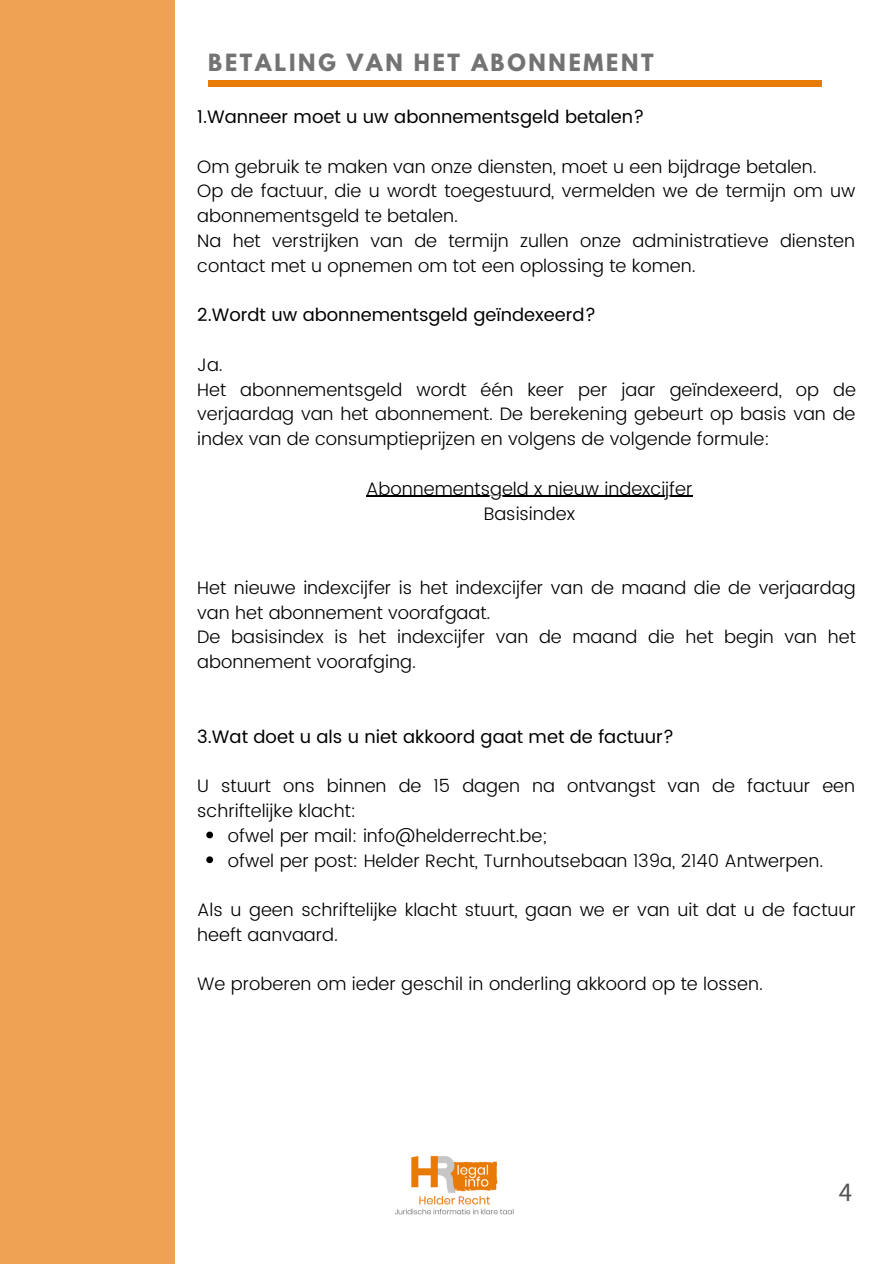
<style>
.page{position:relative;width:894px;height:1264px;background:#fff}
.page>*{position:absolute;margin:0;border:0;box-sizing:border-box;transform-origin:0 0}
.t1{font:27px "Source Sans Pro";color:#545454}
.t2{font:700 21px "League Spartan";letter-spacing:.13em;color:#737373}
.t3{font:300 18px/24.8px "Poppins";color:#000}
.t4{font:18px "Poppins";color:#000}
</style>
<div class="page">
<div style="left:0;top:0;width:175px;height:1263px;background:#efa252"></div>
<div style="left:208px;top:80px;width:613px;height:7px;background:#e87a06"></div>
<svg style="left:206px;top:831px;width:7px;height:7px"></svg>
<svg style="left:206px;top:856px;width:7px;height:7px"></svg>
<hr style="left:366px;top:496px;width:326px;height:1px;background:#000">
<img style="left:395px;top:1155px;width:119px;height:60px">
<p class="t2" style="left:208px;top:52px;width:447px">BETALING VAN HET ABONNEMENT</p>
<p class="t4" style="left:197px;top:106px;width:448px">1.Wanneer moet u uw abonnementsgeld betalen?</p>
<p class="t3" style="left:197px;top:154px;width:621px">Om gebruik te maken van onze diensten, moet u een bijdrage betalen.</p>
<p class="t3" style="left:197px;top:179px;width:659px">Op de factuur, die u wordt toegestuurd, vermelden we de termijn om uw abonnementsgeld te betalen.</p>
<p class="t3" style="left:197px;top:228px;width:659px">Na het verstrijken van de termijn zullen onze administratieve diensten contact met u opnemen om tot een oplossing te komen.</p>
<p class="t4" style="left:197px;top:304px;width:400px">2.Wordt uw abonnementsgeld geïndexeerd?</p>
<p class="t3" style="left:197px;top:352px;width:27px">Ja.</p>
<p class="t3" style="left:197px;top:377px;width:660px;text-align:justify">Het abonnementsgeld wordt één keer per jaar geïndexeerd, op de verjaardag van het abonnement. De berekening gebeurt op basis van de index van de consumptieprijzen en volgens de volgende formule:</p>
<p class="t3" style="left:366px;top:476px;width:327px">Abonnementsgeld x nieuw indexcijfer</p>
<p class="t3" style="left:483px;top:501px;width:93px">Basisindex</p>
<p class="t3" style="left:197px;top:575px;width:659px">Het nieuwe indexcijfer is het indexcijfer van de maand die de verjaardag van het abonnement voorafgaat.</p>
<p class="t3" style="left:197px;top:625px;width:660px">De basisindex is het indexcijfer van de maand die het begin van het abonnement voorafging.</p>
<p class="t4" style="left:197px;top:726px;width:478px">3.Wat doet u als u niet akkoord gaat met de factuur?</p>
<p class="t3" style="left:197px;top:773px;width:659px">U stuurt ons binnen de 15 dagen na ontvangst van de factuur een schriftelijke klacht:</p>
<p class="t3" style="left:228px;top:823px;width:320px">ofwel per mail: info@helderrecht.be;</p>
<p class="t3" style="left:228px;top:848px;width:596px">ofwel per post: Helder Recht, Turnhoutsebaan 139a, 2140 Antwerpen.</p>
<p class="t3" style="left:197px;top:897px;width:659px">Als u geen schriftelijke klacht stuurt, gaan we er van uit dat u de factuur heeft aanvaard.</p>
<p class="t3" style="left:197px;top:971px;width:567px">We proberen om ieder geschil in onderling akkoord op te lossen.</p>
<p class="t1" style="left:838px;top:1173px;width:15px">4</p>
</div>
